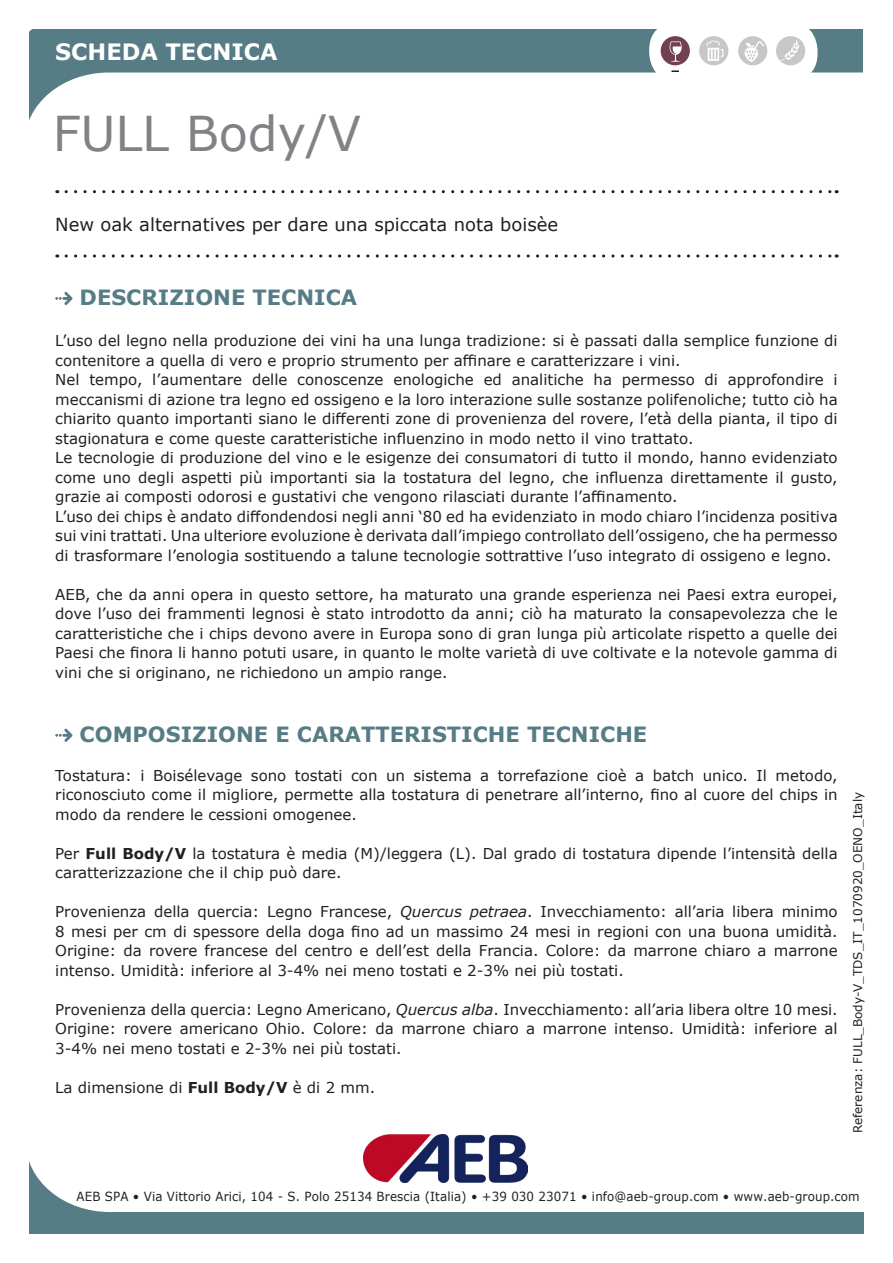
<style>
.page{position:relative;width:893px;height:1263px;background:#fff}
.page>*{position:absolute;margin:0;border:0;box-sizing:border-box;transform-origin:0 0}
.t1{font:48px "Verdana";color:#808285}
.t2{font:700 22.5px "Verdana";color:#fff}
.t3{font:700 21px "Verdana";color:#567c85}
.t4{font:18px "Verdana";color:#231f20}
.t5{font:15px/19.5px "Verdana";color:#231f20;text-align:justify}
.t6{font:12.6px "Verdana";letter-spacing:.01em;color:#231f20;scale:.94 1}
.t7{font:12px "Verdana";color:#231f20}
.s1{font-weight:700}
.s2{font-style:italic}
</style>
<div class="page">
<svg style="left:30px;top:1164px;width:834px;height:69px"></svg>
<svg style="left:66px;top:190px;width:771px;height:3px"></svg>
<svg style="left:66px;top:254px;width:771px;height:4px"></svg>
<svg style="left:29px;top:30px;width:834px;height:91px"></svg>
<svg style="left:649px;top:21px;width:167px;height:61px"></svg>
<div style="left:650px;top:22px;width:167px;height:60px;background:#fff;border-radius:28px"></div>
<svg style="left:671px;top:70px;width:8px;height:2px"></svg>
<div style="left:776px;top:36px;width:29px;height:29px;background:#c6c7c8;border-radius:50%"></div>
<svg style="left:780px;top:40px;width:20px;height:21px"></svg>
<div style="left:738px;top:36px;width:29px;height:29px;background:#c6c7c8;border-radius:50%"></div>
<div style="left:661px;top:36px;width:29px;height:29px;background:#724053;border-radius:50%"></div>
<div style="left:699px;top:36px;width:29px;height:29px;background:#c6c7c8;border-radius:50%"></div>
<svg style="left:706px;top:40px;width:17px;height:21px"></svg>
<svg style="left:670px;top:41px;width:12px;height:21px"></svg>
<svg style="left:745px;top:41px;width:19px;height:21px"></svg>
<img style="left:363px;top:1134px;width:165px;height:48px">
<svg style="left:55px;top:292px;width:17px;height:13px"></svg>
<svg style="left:55px;top:729px;width:17px;height:13px"></svg>
<h2 class="t2" style="left:55px;top:36px;width:224px">SCHEDA TECNICA</h2>
<p class="t1" style="left:53px;top:101px;width:310px">FULL Body/V</p>
<p class="t4" style="left:55px;top:212px;width:504px">New oak alternatives per dare una spiccata nota boisèe</p>
<p class="t3" style="left:80px;top:282px;width:279px">DESCRIZIONE TECNICA</p>
<p class="t5" style="left:55px;top:331px;width:784px">L’uso del legno nella produzione dei vini ha una lunga tradizione: si è passati dalla semplice funzione di contenitore a quella di vero e proprio strumento per affinare e caratterizzare i vini.</p>
<p class="t5" style="left:55px;top:370px;width:784px">Nel tempo, l’aumentare delle conoscenze enologiche ed analitiche ha permesso di approfondire i meccanismi di azione tra legno ed ossigeno e la loro interazione sulle sostanze polifenoliche; tutto ciò ha chiarito quanto importanti siano le differenti zone di provenienza del rovere, l’età della pianta, il tipo di stagionatura e come queste caratteristiche influenzino in modo netto il vino trattato.</p>
<p class="t5" style="left:55px;top:448px;width:784px">Le tecnologie di produzione del vino e le esigenze dei consumatori di tutto il mondo, hanno evidenziato come uno degli aspetti più importanti sia la tostatura del legno, che influenza direttamente il gusto, grazie ai composti odorosi e gustativi che vengono rilasciati durante l’affinamento.</p>
<p class="t5" style="left:55px;top:506px;width:784px">L’uso dei chips è andato diffondendosi negli anni ‘80 ed ha evidenziato in modo chiaro l’incidenza positiva sui vini trattati. Una ulteriore evoluzione è derivata dall’impiego controllato dell’ossigeno, che ha permesso di trasformare l’enologia sostituendo a talune tecnologie sottrattive l’uso integrato di ossigeno e legno.</p>
<p class="t5" style="left:55px;top:584px;width:784px">AEB, che da anni opera in questo settore, ha maturato una grande esperienza nei Paesi extra europei, dove l’uso dei frammenti legnosi è stato introdotto da anni; ciò ha maturato la consapevolezza che le caratteristiche che i chips devono avere in Europa sono di gran lunga più articolate rispetto a quelle dei Paesi che finora li hanno potuti usare, in quanto le molte varietà di uve coltivate e la notevole gamma di vini che si originano, ne richiedono un ampio range.</p>
<p class="t3" style="left:80px;top:719px;width:569px">COMPOSIZIONE E CARATTERISTICHE TECNICHE</p>
<p class="t5" style="left:55px;top:765px;width:784px">Tostatura: i Boisélevage sono tostati con un sistema a torrefazione cioè a batch unico. Il metodo, riconosciuto come il migliore, permette alla tostatura di penetrare all’interno, fino al cuore del chips in modo da rendere le cessioni omogenee.</p>
<p class="t5" style="left:55px;top:843px;width:784px">Per <span class="s1">Full Body/V</span> la tostatura è media (M)/leggera (L). Dal grado di tostatura dipende l’intensità della caratterizzazione che il chip può dare.</p>
<p class="t5" style="left:55px;top:902px;width:784px">Provenienza della quercia: Legno Francese, <span class="s2">Quercus petraea</span>. Invecchiamento: all’aria libera minimo 8 mesi per cm di spessore della doga fino ad un massimo 24 mesi in regioni con una buona umidità.<br>Origine: da rovere francese del centro e dell’est della Francia. Colore: da marrone chiaro a marrone intenso. Umidità: inferiore al 3-4% nei meno tostati e 2-3% nei più tostati.</p>
<p class="t5" style="left:55px;top:999px;width:784px">Provenienza della quercia: Legno Americano, <span class="s2">Quercus alba</span>. Invecchiamento: all’aria libera oltre 10 mesi.<br>Origine: rovere americano Ohio. Colore: da marrone chiaro a marrone intenso. Umidità: inferiore al 3-4% nei meno tostati e 2-3% nei più tostati.</p>
<p class="t5" style="left:55px;top:1077px;width:321px">La dimensione di <span class="s1">Full Body/V</span> è di 2 mm.</p>
<p class="t7" style="left:850px;top:1133px;width:343px;rotate:-90deg">Referenza: FULL_Body-V_TDS_IT_1070920_OENO_Italy</p>
<p class="t6" style="left:77px;top:1187px;width:835px">AEB SPA • Via Vittorio Arici, 104 - S. Polo 25134 Brescia (Italia) • +39 030 23071 • info@aeb-group.com • www.aeb-group.com</p>
</div>
